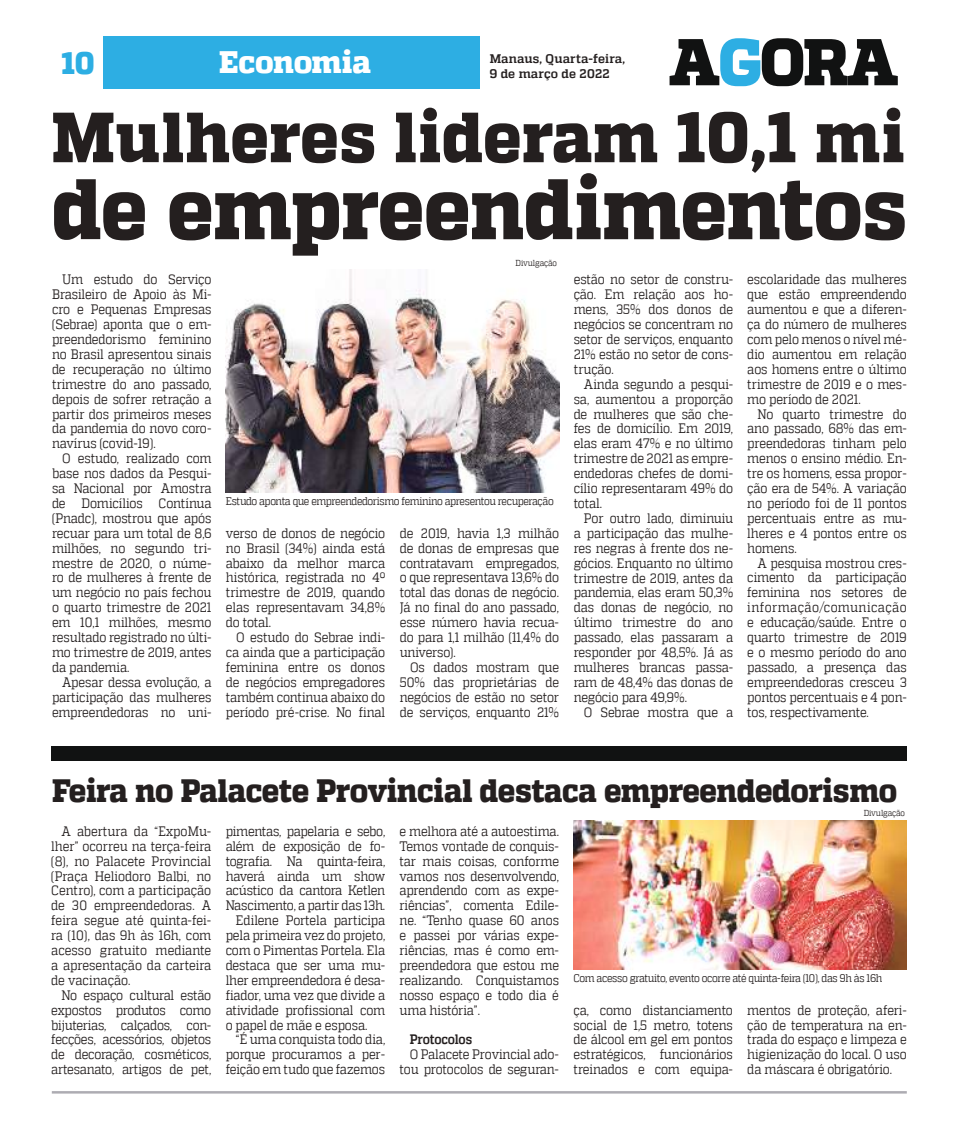
<style>
.page{position:relative;width:957px;height:1134px;background:#fff}
.page>*{position:absolute;margin:0;border:0;box-sizing:border-box;transform-origin:0 0}
.t1{font:800 85.62px "MW Quadon";letter-spacing:-.01em;color:#241f1f;scale:.92 1}
.t2{font:800 70.75px "MW Quadon";letter-spacing:.005em;color:#241f1f;scale:.92 1}
.t3{font:800 32.25px "MW Quadon";letter-spacing:-.015em;color:#241f1f;scale:.92 1}
.t4{font:800 31px "MW Quadon";color:#fff}
.t5{font:800 31px "MW Quadon";color:#2daee3}
.t6{font:13.62px/14.9px "MW Quadon";letter-spacing:-.015em;color:#241f1f;text-align:justify;scale:.87 1}
.t7{font:700 13.62px "MW Quadon";letter-spacing:-.015em;color:#241f1f;scale:.87 1}
.t8{font:700 12.38px/14.9px "MW Quadon";letter-spacing:.01em;color:#241f1f}
.t9{font:11.12px "MW Quadon";letter-spacing:-.04em;color:#241f1f;scale:.87 1}
.t10{font:8.75px "MW Quadon";letter-spacing:-.015em;color:#241f1f;scale:.87 1}
</style>
<div class="page">
<img style="left:226px;top:269px;width:333px;height:224px">
<hr style="left:52px;top:1091px;width:855px;height:2px;background:#adacb2">
<div style="left:103px;top:36px;width:377px;height:53px;background:#2daee3"></div>
<svg style="left:669px;top:38px;width:229px;height:48px"></svg>
<div style="left:52px;top:746px;width:855px;height:15px;background:#111212"></div>
<img style="left:574px;top:821px;width:333px;height:149px">
<h3 class="t5" style="left:61px;top:45px;width:34px">10</h3>
<h3 class="t4" style="left:219px;top:44px;width:153px">Economia</h3>
<p class="t8" style="left:490px;top:51px;width:137px">Manaus, Quarta-feira,<br>9 de março de 2022</p>
<h2 class="t2" style="left:52px;top:96px;width:928px">Mulheres lideram 10,1 mi</h2>
<h1 class="t1" style="left:52px;top:159px;width:931px">de empreendimentos</h1>
<p class="t10" style="left:515px;top:257px;width:49px">Divulgação</p>
<p class="t6" style="left:52px;top:272px;width:185px;text-indent:10px">Um estudo do Serviço Brasileiro de Apoio às Mi&shy;cro e Pequenas Empresas (Sebrae) aponta que o em&shy;preendedorismo feminino no Brasil apresentou sinais de recuperação no último trimestre do ano passado, depois de sofrer retração a partir dos primeiros meses da pandemia do novo coro&shy;navírus (covid-19).</p>
<p class="t6" style="left:52px;top:451px;width:185px;text-indent:10px">O estudo, realizado com base nos dados da Pesqui&shy;sa Nacional por Amostra de Domicílios Contínua (Pnadc), mostrou que após recuar para um total de 8,6 milhões, no segundo tri&shy;mestre de 2020, o núme&shy;ro de mulheres à frente de um negócio no país fechou o quarto trimestre de 2021 em 10,1 milhões, mesmo resultado registrado no últi&shy;mo trimestre de 2019, antes da pandemia.</p>
<p class="t6" style="left:52px;top:674px;width:185px;text-indent:10px">Apesar dessa evolução, a participação das mulheres empreendedoras no uni-</p>
<p class="t9" style="left:226px;top:495px;width:378px">Estudo aponta que empreendedorismo feminino apresentou recuperação</p>
<p class="t6" style="left:226px;top:525px;width:185px">verso de donos de negócio no Brasil (34%) ainda está abaixo da melhor marca histórica, registrada no 4º trimestre de 2019, quando elas representavam 34,8% do total.</p>
<p class="t6" style="left:226px;top:630px;width:185px;text-indent:10px">O estudo do Sebrae indi&shy;ca ainda que a participação feminina entre os donos de negócios empregadores também continua abaixo do período pré-crise. No final</p>
<p class="t6" style="left:400px;top:525px;width:185px">de 2019, havia 1,3 milhão de donas de empresas que contratavam empregados, o que representava 13,6% do total das donas de negócio.<br>Já no final do ano passado, esse número havia recua&shy;do para 1,1 milhão (11,4% do universo).</p>
<p class="t6" style="left:400px;top:660px;width:185px;text-indent:10px">Os dados mostram que 50% das proprietárias de negócios de estão no setor de serviços, enquanto 21%</p>
<p class="t6" style="left:574px;top:272px;width:185px">estão no setor de constru&shy;ção. Em relação aos ho&shy;mens, 35% dos donos de negócios se concentram no setor de serviços, enquanto 21% estão no setor de cons&shy;trução.</p>
<p class="t6" style="left:574px;top:376px;width:185px;text-indent:10px">Ainda segundo a pesqui&shy;sa, aumentou a proporção de mulheres que são che&shy;fes de domicílio. Em 2019, elas eram 47% e no último trimestre de 2021 as empre&shy;endedoras chefes de domi&shy;cílio representaram 49% do total.</p>
<p class="t6" style="left:574px;top:511px;width:185px;text-indent:10px">Por outro lado, diminuiu a participação das mulhe&shy;res negras à frente dos ne&shy;gócios. Enquanto no último trimestre de 2019, antes da pandemia, elas eram 50,3% das donas de negócio, no último trimestre do ano passado, elas passaram a responder por 48,5%. Já as mulheres brancas passa&shy;ram de 48,4% das donas de negócio para 49,9%.</p>
<p class="t6" style="left:584px;top:704px;width:173px">O Sebrae mostra que a</p>
<p class="t6" style="left:747px;top:272px;width:185px">escolaridade das mulheres que estão empreendendo aumentou e que a diferen&shy;ça do número de mulheres com pelo menos o nível mé&shy;dio aumentou em relação aos homens entre o último trimestre de 2019 e o mes&shy;mo período de 2021.</p>
<p class="t6" style="left:747px;top:406px;width:185px;text-indent:10px">No quarto trimestre do ano passado, 68% das em&shy;preendedoras tinham pelo menos o ensino médio. En&shy;tre os homens, essa propor&shy;ção era de 54%. A variação no período foi de 11 pontos percentuais entre as mu&shy;lheres e 4 pontos entre os homens.</p>
<p class="t6" style="left:747px;top:555px;width:185px;text-indent:10px">A pesquisa mostrou cres&shy;cimento da participação feminina nos setores de informação/comunicação e educação/saúde. Entre o quarto trimestre de 2019 e o mesmo período do ano passado, a presença das empreendedoras cresceu 3 pontos percentuais e 4 pon&shy;tos, respectivamente.</p>
<h3 class="t3" style="left:52px;top:772px;width:920px">Feira no Palacete Provincial destaca empreendedorismo</h3>
<p class="t6" style="left:51px;top:823px;width:185px;text-indent:10px">A abertura da “ExpoMu&shy;lher” ocorreu na terça-feira (8), no Palacete Provincial (Praça Heliodoro Balbi, no Centro), com a participação de 30 empreendedoras. A feira segue até quinta-fei&shy;ra (10), das 9h às 16h, com acesso gratuito mediante a apresentação da carteira de vacinação.</p>
<p class="t6" style="left:51px;top:987px;width:185px;text-indent:10px">No espaço cultural estão expostos produtos como bijuterias, calçados, con&shy;fecções, acessórios, objetos de decoração, cosméticos, artesanato, artigos de pet,</p>
<p class="t10" style="left:863px;top:808px;width:49px">Divulgação</p>
<p class="t6" style="left:399px;top:823px;width:185px">e melhora até a autoestima.<br>Temos vontade de conquis&shy;tar mais coisas, conforme vamos nos desenvolvendo, aprendendo com as expe&shy;riências”, comenta Edile&shy;ne. “Tenho quase 60 anos e passei por várias expe&shy;riências, mas é como em&shy;preendedora que estou me realizando. Conquistamos nosso espaço e todo dia é uma história”.</p>
<p class="t7" style="left:410px;top:1032px;width:73px">Protocolos</p>
<p class="t6" style="left:399px;top:1047px;width:185px;text-align:right">O Palacete Provincial ado&shy;tou protocolos de seguran-</p>
<p class="t6" style="left:226px;top:823px;width:185px">pimentas, papelaria e sebo,</p>
<p class="t6" style="left:226px;top:838px;width:185px">além de exposição de fo-</p>
<p class="t6" style="left:226px;top:853px;width:185px">tografia. Na quinta-feira,</p>
<p class="t6" style="left:226px;top:868px;width:185px">haverá ainda um show</p>
<p class="t6" style="left:226px;top:883px;width:185px">acústico da cantora Ketlen</p>
<p class="t6" style="left:226px;top:898px;width:185px">Nascimento, a partir das 13h.</p>
<p class="t6" style="left:236px;top:913px;width:173px">Edilene Portela participa</p>
<p class="t6" style="left:226px;top:928px;width:185px">pela primeira vez do projeto,</p>
<p class="t6" style="left:226px;top:943px;width:185px">com o Pimentas Portela. Ela</p>
<p class="t6" style="left:226px;top:958px;width:185px">destaca que ser uma mu-</p>
<p class="t6" style="left:226px;top:972px;width:185px">lher empreendedora é desa-</p>
<p class="t6" style="left:226px;top:987px;width:185px">fiador, uma vez que divide a</p>
<p class="t6" style="left:226px;top:1002px;width:185px">atividade profissional com</p>
<p class="t6" style="left:226px;top:1017px;width:164px">o papel de mãe e esposa.</p>
<p class="t6" style="left:236px;top:1032px;width:173px">“É uma conquista todo dia,</p>
<p class="t6" style="left:226px;top:1047px;width:185px">porque procuramos a per-</p>
<p class="t6" style="left:226px;top:1062px;width:185px">feição em tudo que fazemos</p>
<p class="t9" style="left:573px;top:972px;width:356px">Com acesso gratuito, evento ocorre até quinta-feira (10), das 9h às 16h</p>
<p class="t6" style="left:573px;top:1002px;width:185px">ça, como distanciamento social de 1,5 metro, totens de álcool em gel em pontos estratégicos, funcionários treinados e com equipa-</p>
<p class="t6" style="left:747px;top:1002px;width:185px">mentos de proteção, aferi&shy;ção de temperatura na en&shy;trada do espaço e limpeza e higienização do local. O uso da máscara é obrigatório.</p>
</div>
